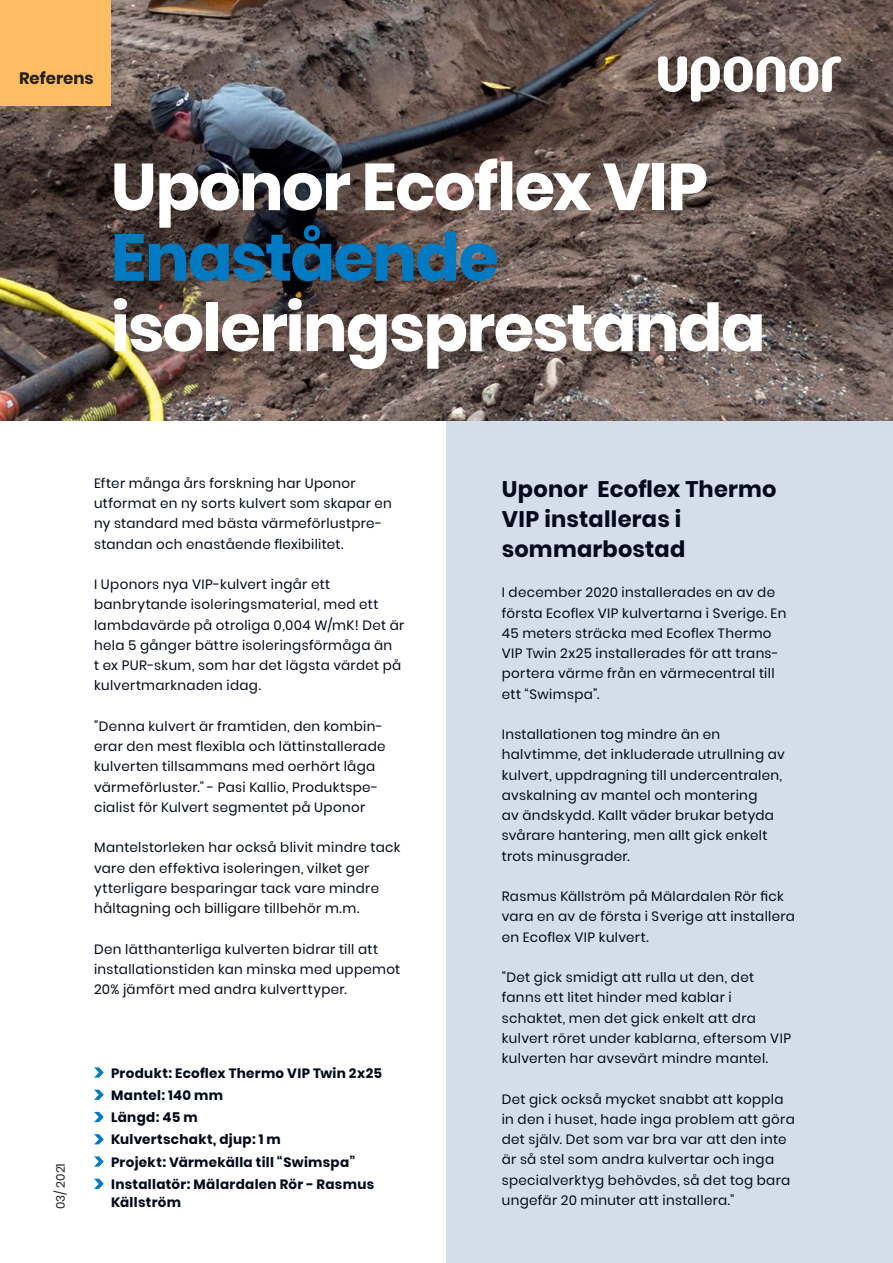
<style>
.page{position:relative;width:893px;height:1263px;background:#fff}
.page>*{position:absolute;margin:0;border:0;box-sizing:border-box;transform-origin:0 0}
.t1{font:700 66px "Poppins";letter-spacing:-.025em;color:#fff}
.t2{font:700 66px "Poppins";letter-spacing:-.025em;color:#007bc3}
.t3{font:700 22.5px/30px "Poppins";letter-spacing:.01em;color:#000919}
.t4{font:700 16.5px "Poppins";color:#241f1f}
.t5{font:13.5px/20.2px "Poppins";letter-spacing:.025em;color:#000919}
.t6{font:700 13.5px/22.2px "Poppins";letter-spacing:.025em;color:#000919}
.t7{font:12px "Poppins";color:#241f1f}
</style>
<div class="page">
<div style="left:446px;top:391px;width:447px;height:872px;background:#d3deeb"></div>
<img style="left:0;top:0;width:893px;height:421px">
<svg style="left:658px;top:56px;width:183px;height:46px"></svg>
<div style="left:0;top:0;width:111px;height:106px;background:#ffbd63"></div>
<svg style="left:94px;top:1067px;width:10px;height:10px"></svg>
<svg style="left:94px;top:1090px;width:10px;height:10px"></svg>
<svg style="left:94px;top:1112px;width:10px;height:10px"></svg>
<svg style="left:94px;top:1134px;width:10px;height:10px"></svg>
<svg style="left:94px;top:1156px;width:10px;height:10px"></svg>
<svg style="left:94px;top:1179px;width:10px;height:10px"></svg>
<p class="t4" style="left:19px;top:69px;width:76px">Referens</p>
<h1 class="t1" style="left:111px;top:149px;width:599px">Uponor Ecoflex VIP</h1>
<h1 class="t2" style="left:111px;top:219px;width:390px">Enastående</h1>
<h1 class="t1" style="left:111px;top:290px;width:656px">isoleringsprestanda</h1>
<p class="t5" style="left:94px;top:473px;width:299px">Efter många års forskning har Uponor utformat en ny sorts kulvert som skapar en ny standard med bästa värmeförlustpre&shy;standan och enastående flexibilitet.</p>
<p class="t5" style="left:94px;top:574px;width:312px">I Uponors nya VIP-kulvert ingår ett banbrytande isoleringsmaterial, med ett lambdavärde på otroliga 0,004 W/mK! Det är hela 5 gånger bättre isoleringsförmåga än<br>t ex PUR-skum, som har det lägsta värdet på kulvertmarknaden idag.</p>
<p class="t5" style="left:94px;top:716px;width:293px">”Denna kulvert är framtiden, den kombin&shy;erar den mest flexibla och lättinstallerade kulverten tillsammans med oerhört låga värmeförluster.” - Pasi Kallio, Produktspe&shy;cialist för Kulvert segmentet på Uponor</p>
<p class="t5" style="left:94px;top:837px;width:308px">Mantelstorleken har också blivit mindre tack vare den effektiva isoleringen, vilket ger ytterligare besparingar tack vare mindre håltagning och billigare tillbehör m.m.</p>
<p class="t5" style="left:94px;top:939px;width:308px">Den lätthanterliga kulverten bidrar till att installationstiden kan minska med uppemot<br>20% jämfört med andra kulverttyper.</p>
<p class="t7" style="left:54px;top:1209px;width:48px;rotate:-90deg">03/ 2021</p>
<p class="t6" style="left:111px;top:1062px;width:273px">Produkt: Ecoflex Thermo VIP Twin 2x25<br>Mantel: 140 mm<br>Längd: 45 m<br>Kulvertschakt, djup: 1 m<br>Projekt: Värmekälla till “Swimspa”<br>Installatör: Mälardalen Rör - Rasmus</p>
<p class="t6" style="left:111px;top:1191px;width:72px">Källström</p>
<h2 class="t3" style="left:502px;top:474px;width:276px">Uponor Ecoflex Thermo<br>VIP installeras i sommarbostad</h2>
<p class="t5" style="left:502px;top:583px;width:286px">I december 2020 installerades en av de första Ecoflex VIP kulvertarna i Sverige. En 45 meters sträcka med Ecoflex Thermo VIP Twin 2x25 installerades för att trans&shy;portera värme från en värmecentral till ett “Swimspa”.</p>
<p class="t5" style="left:502px;top:724px;width:285px">Installationen tog mindre än en halvtimme, det inkluderade utrullning av kulvert, uppdragning till undercentralen, avskalning av mantel och montering<br>av ändskydd. Kallt väder brukar betyda svårare hantering, men allt gick enkelt trots minusgrader.</p>
<p class="t5" style="left:502px;top:886px;width:295px">Rasmus Källström på Mälardalen Rör fick vara en av de första i Sverige att installera en Ecoflex VIP kulvert.</p>
<p class="t5" style="left:502px;top:967px;width:291px">”Det gick smidigt att rulla ut den, det fanns ett litet hinder med kablar i schaktet, men det gick enkelt att dra kulvert röret under kablarna, eftersom VIP kulverten har avsevärt mindre mantel.</p>
<p class="t5" style="left:502px;top:1089px;width:295px">Det gick också mycket snabbt att koppla in den i huset, hade inga problem att göra det själv. Det som var bra var att den inte är så stel som andra kulvertar och inga specialverktyg behövdes, så det tog bara ungefär 20 minuter att installera.”</p>
</div>
